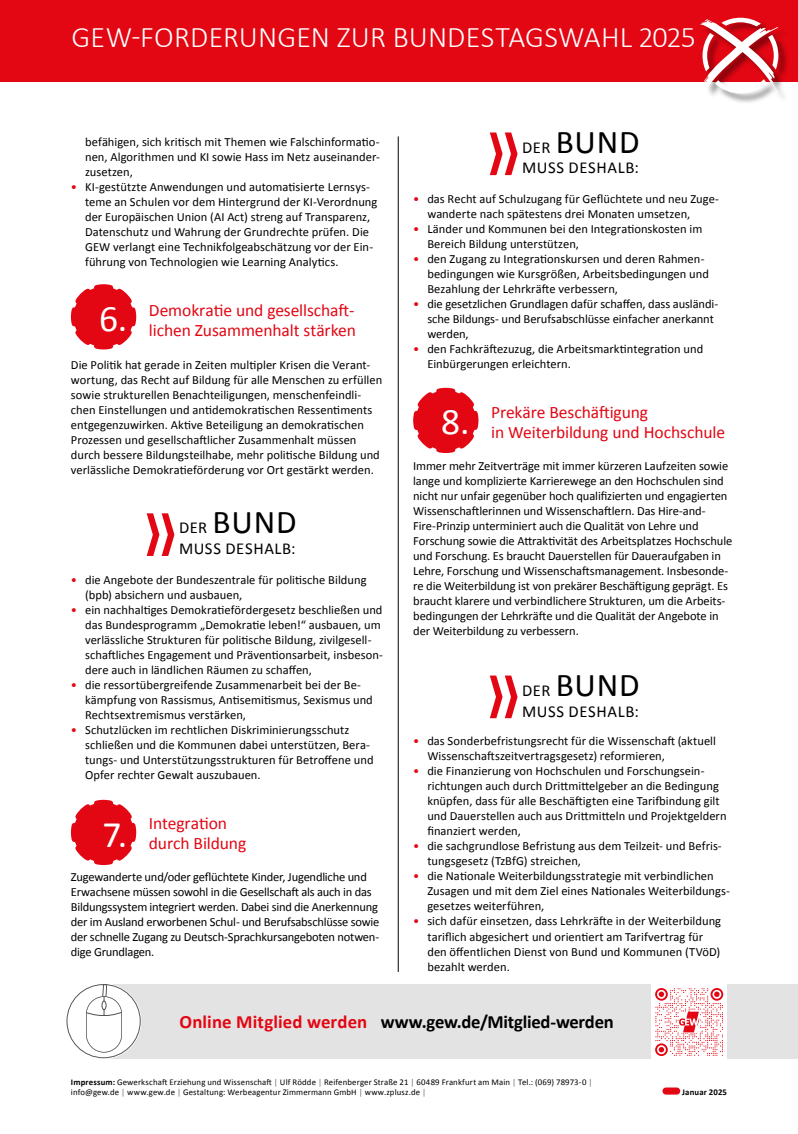
<style>
.page{position:relative;width:798px;height:1134px;background:#fff}
.page>*{position:absolute;margin:0;border:0;box-sizing:border-box;transform-origin:0 0}
.t1{font:37.5px "Calibri";color:#fff}
.t2{font:33.38px "Calibri";letter-spacing:.025em;color:#000}
.t3{font:300 30px "Calibri";color:#fff}
.t4{font:700 18.75px "Calibri";letter-spacing:.005em;color:#000}
.t5{font:17.5px/20px "Calibri";letter-spacing:-.005em;color:#e30613}
.t6{font:16.62px "Calibri";letter-spacing:.035em;color:#000}
.t7{font:12.5px/15px "Calibri";color:#000}
.t8{font:12.5px/15px "Calibri";letter-spacing:-.02em;color:#000}
.t9{font:8.75px/10px "Calibri";letter-spacing:.015em;color:#000}
.t10{font:700 8.75px "Calibri";letter-spacing:.015em;color:#000}
.s1{color:#e30613}
.s2{font-size:16.62px}
.s3{font-weight:700}
.s4{color:#706f6f}
</style>
<div class="page">
<hr style="left:398px;top:136px;width:1px;height:836px;background:#000">
<div style="left:0;top:0;width:797px;height:82px;background:#e30613"></div>
<div style="left:662px;top:1087px;width:18px;height:7px;background:#e30613;border-radius:4px"></div>
<div style="left:701px;top:18px;width:87px;height:86px;background:#000;opacity:.4"></div>
<svg style="left:700px;top:18px;width:78px;height:75px"></svg>
<svg style="left:70px;top:284px;width:67px;height:66px"></svg>
<svg style="left:70px;top:799px;width:67px;height:67px"></svg>
<svg style="left:413px;top:387px;width:66px;height:66px"></svg>
<div style="left:103px;top:984px;width:694px;height:75px;background:#e3e3e3"></div>
<svg style="left:66px;top:984px;width:75px;height:75px"></svg>
<div style="left:67px;top:984px;width:73px;height:74px;border:1px solid #575756;border-radius:50%"></div>
<div style="left:651px;top:984px;width:75px;height:76px;background:#fff"></div>
<svg style="left:655px;top:988px;width:68px;height:68px"></svg>
<h3 class="t3" style="left:71px;top:18px;width:625px">GEW-FORDERUNGEN ZUR BUNDESTAGSWAHL 2025</h3>
<p class="t7" style="left:85px;top:134px;width:296px;text-align:justify">befähigen, sich kritisch mit Themen wie Falschinformatio&shy;nen, Algorithmen und KI sowie Hass im Netz auseinander&shy;zusetzen,</p>
<p class="t7" style="left:85px;top:179px;width:294px;text-indent:-14px"><span class="s1">•</span> KI-gestützte Anwendungen und automatisierte Lernsys&shy;teme an Schulen vor dem Hintergrund der KI-Verordnung der Europäischen Union (AI Act) streng auf Transparenz, Datenschutz und Wahrung der Grundrechte prüfen. Die GEW verlangt eine Technikfolgeabschätzung vor der Ein&shy;führung von Technologien wie Learning Analytics.</p>
<h3 class="t5" style="left:149px;top:300px;width:208px">Demokratie und gesellschaft&shy;lichen Zusammenhalt stärken</h3>
<p class="t7" style="left:71px;top:357px;width:313px">Die Politik hat gerade in Zeiten multipler Krisen die Verant&shy;wortung, das Recht auf Bildung für alle Menschen zu erfüllen sowie strukturellen Benachteiligungen, menschenfeindli&shy;chen Einstellungen und antidemokratischen Ressentiments entgegenzuwirken. Aktive Beteiligung an demokratischen Prozessen und gesellschaftlicher Zusammenhalt müssen durch bessere Bildungsteilhabe, mehr politische Bildung und verlässliche Demokratieförderung vor Ort gestärkt werden.</p>
<h1 class="t1" style="left:99px;top:295px;width:30px">6.</h1>
<h2 class="t2" style="left:179px;top:501px;width:119px"><span class="s2">DER</span> BUND</h2>
<h3 class="t6" style="left:179px;top:538px;width:118px">MUSS DESHALB:</h3>
<p class="t7" style="left:85px;top:572px;width:283px;text-indent:-14px"><span class="s1">•</span> die Angebote der Bundeszentrale für politische Bildung (bpb) absichern und ausbauen,</p>
<p class="t7" style="left:85px;top:602px;width:299px;text-indent:-14px"><span class="s1">•</span> ein nachhaltiges Demokratiefördergesetz beschließen und das Bundesprogramm „Demokratie leben!“ ausbauen, um verlässliche Strukturen für politische Bildung, zivilgesell&shy;schaftliches Engagement und Präventionsarbeit, insbeson&shy;dere auch in ländlichen Räumen zu schaffen,</p>
<p class="t7" style="left:85px;top:677px;width:289px;text-indent:-14px"><span class="s1">•</span> die ressortübergreifende Zusammenarbeit bei der Be&shy;kämpfung von Rassismus, Antisemitismus, Sexismus und<br>Rechtsextremismus verstärken,</p>
<p class="t7" style="left:85px;top:722px;width:290px;text-indent:-14px"><span class="s1">•</span> Schutzlücken im rechtlichen Diskriminierungsschutz schließen und die Kommunen dabei unterstützen, Bera&shy;tungs- und Unterstützungsstrukturen für Betroffene und Opfer rechter Gewalt auszubauen.</p>
<h3 class="t5" style="left:149px;top:813px;width:99px">Integration durch Bildung</h3>
<p class="t8" style="left:71px;top:870px;width:310px">Zugewanderte und/oder geflüchtete Kinder, Jugendliche und Erwachsene müssen sowohl in die Gesellschaft als auch in das Bildungssystem integriert werden. Dabei sind die Anerkennung der im Ausland erworbenen Schul- und Berufsabschlüsse sowie der schnelle Zugang zu Deutsch-Sprachkursangeboten notwen&shy;dige Grundlagen.</p>
<h1 class="t1" style="left:103px;top:810px;width:26px">7.</h1>
<h2 class="t2" style="left:522px;top:120px;width:119px"><span class="s2">DER</span> BUND</h2>
<h3 class="t6" style="left:522px;top:157px;width:118px">MUSS DESHALB:</h3>
<p class="t7" style="left:427px;top:191px;width:293px;text-indent:-14px"><span class="s1">•</span> das Recht auf Schulzugang für Geflüchtete und neu Zuge&shy;wanderte nach spätestens drei Monaten umsetzen,</p>
<p class="t7" style="left:427px;top:221px;width:276px;text-indent:-14px"><span class="s1">•</span> Länder und Kommunen bei den Integrationskosten im<br>Bereich Bildung unterstützen,</p>
<p class="t7" style="left:427px;top:251px;width:283px;text-indent:-14px"><span class="s1">•</span> den Zugang zu Integrationskursen und deren Rahmen&shy;bedingungen wie Kursgrößen, Arbeitsbedingungen und<br>Bezahlung der Lehrkräfte verbessern,</p>
<p class="t7" style="left:427px;top:296px;width:292px;text-indent:-14px"><span class="s1">•</span> die gesetzlichen Grundlagen dafür schaffen, dass ausländi&shy;sche Bildungs- und Berufsabschlüsse einfacher anerkannt werden,</p>
<p class="t7" style="left:427px;top:341px;width:277px;text-indent:-14px"><span class="s1">•</span> den Fachkräftezuzug, die Arbeitsmarktintegration und<br>Einbürgerungen erleichtern.</p>
<h3 class="t5" style="left:491px;top:402px;width:235px">Prekäre Beschäftigung<br>in Weiterbildung und Hochschule</h3>
<p class="t7" style="left:413px;top:459px;width:320px">Immer mehr Zeitverträge mit immer kürzeren Laufzeiten sowie lange und komplizierte Karrierewege an den Hochschulen sind nicht nur unfair gegenüber hoch qualifizierten und engagierten Wissenschaftlerinnen und Wissenschaftlern. Das Hire-and-Fire-Prinzip unterminiert auch die Qualität von Lehre und Forschung sowie die Attraktivität des Arbeitsplatzes Hochschule und Forschung. Es braucht Dauerstellen für Daueraufgaben in Lehre, Forschung und Wissenschaftsmanagement. Insbesonde&shy;re die Weiterbildung ist von prekärer Beschäftigung geprägt. Es braucht klarere und verbindlichere Strukturen, um die Arbeits&shy;bedingungen der Lehrkräfte und die Qualität der Angebote in der Weiterbildung zu verbessern.</p>
<h1 class="t1" style="left:441px;top:398px;width:30px">8.</h1>
<h2 class="t2" style="left:522px;top:663px;width:119px"><span class="s2">DER</span> BUND</h2>
<h3 class="t6" style="left:522px;top:700px;width:118px">MUSS DESHALB:</h3>
<p class="t7" style="left:427px;top:734px;width:290px;text-indent:-14px"><span class="s1">•</span> das Sonderbefristungsrecht für die Wissenschaft (aktuell<br>Wissenschaftszeitvertragsgesetz) reformieren,</p>
<p class="t7" style="left:427px;top:764px;width:300px;text-indent:-14px"><span class="s1">•</span> die Finanzierung von Hochschulen und Forschungsein&shy;richtungen auch durch Drittmittelgeber an die Bedingung knüpfen, dass für alle Beschäftigten eine Tarifbindung gilt und Dauerstellen auch aus Drittmitteln und Projektgeldern finanziert werden,</p>
<p class="t7" style="left:427px;top:839px;width:296px;text-indent:-14px"><span class="s1">•</span> die sachgrundlose Befristung aus dem Teilzeit- und Befris&shy;tungsgesetz (TzBfG) streichen,</p>
<p class="t7" style="left:427px;top:869px;width:304px;text-indent:-14px"><span class="s1">•</span> die Nationale Weiterbildungsstrategie mit verbindlichen<br>Zusagen und mit dem Ziel eines Nationales Weiterbildungs&shy;gesetzes weiterführen,</p>
<p class="t7" style="left:427px;top:914px;width:295px;text-indent:-14px"><span class="s1">•</span> sich dafür einsetzen, dass Lehrkräfte in der Weiterbildung tariflich abgesichert und orientiert am Tarifvertrag für den öffentlichen Dienst von Bund und Kommunen (TVöD) bezahlt werden.</p>
<h3 class="t4" style="left:179px;top:1009px;width:435px"><span class="s1">Online Mitglied werden</span> www.gew.de/Mitglied-werden</h3>
<p class="t9" style="left:71px;top:1077px;width:523px"><span class="s3">Impressum:</span> Gewerkschaft Erziehung und Wissenschaft <span class="s4">|</span> Ulf Rödde <span class="s4">|</span> Reifenberger Straße 21 <span class="s4">|</span> 60489 Frankfurt am Main <span class="s4">|</span> Tel.: (069) 78973-0 <span class="s4">| </span>info@gew.de <span class="s4">|</span> www.gew.de <span class="s4">|</span> Gestaltung: Werbeagentur Zimmermann GmbH <span class="s4">|</span> www.zplusz.de <span class="s4">|</span></p>
<p class="t10" style="left:682px;top:1086px;width:46px">Januar 2025</p>
</div>
